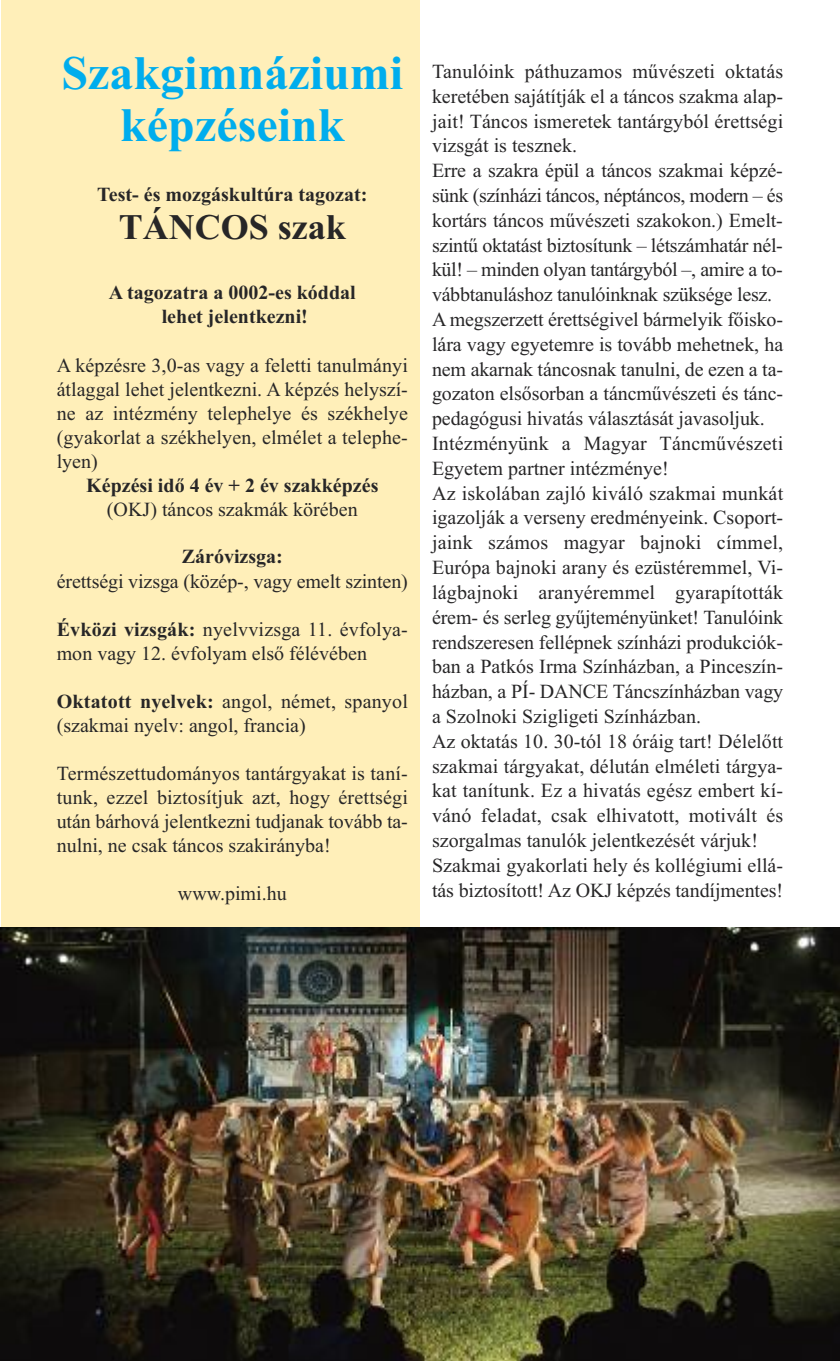
<style>
.page{position:relative;width:840px;height:1361px;background:#fff}
.page>*{position:absolute;margin:0;border:0;box-sizing:border-box;transform-origin:0 0}
.t1{font:700 48px/52px "Times New Roman";color:#00aded;text-align:center}
.t2{font:700 36px "Times New Roman";color:#272627}
.t3{font:20px/24.8px "Times New Roman";color:#272627}
.t4{font:700 20px/24px "Times New Roman";color:#272627;text-align:center}
.s1{font-weight:700}
</style>
<div class="page">
<div style="left:1px;top:0;width:418px;height:1361px;background:#ffefb9"></div>
<img style="left:0;top:927px;width:839px;height:434px">
<h1 class="t1" style="left:61px;top:47px;width:343px">Szakgimnáziumi képzéseink</h1>
<p class="t4" style="left:97px;top:182px;width:271px">Test- és mozgáskultúra tagozat:</p>
<h2 class="t2" style="left:119px;top:206px;width:229px">TÁNCOS szak</h2>
<p class="t4" style="left:109px;top:280px;width:248px">A tagozatra a 0002-es kóddal lehet jelentkezni!</p>
<p class="t3" style="left:57px;top:353px;width:352px;line-height:24px;text-align:justify">A képzésre 3,0-as vagy a feletti tanulmányi átlaggal lehet jelentkezni. A képzés helyszí&shy;ne az intézmény telephelye és székhelye (gyakorlat a székhelyen, elmélet a telephe&shy;lyen)</p>
<p class="t4" style="left:86px;top:473px;width:293px">Képzési idő 4 év + 2 év szakképzés</p>
<p class="t3" style="left:107px;top:496px;width:252px">(OKJ) táncos szakmák körében</p>
<p class="t4" style="left:182px;top:544px;width:103px">Záróvizsga:</p>
<p class="t3" style="left:57px;top:568px;width:352px">érettségi vizsga (közép-, vagy emelt szinten)</p>
<p class="t3" style="left:57px;top:617px;width:352px;line-height:24px"><span class="s1">Évközi vizsgák:</span> nyelvvizsga 11. évfolya&shy;mon vagy 12. évfolyam első félévében</p>
<p class="t3" style="left:57px;top:689px;width:352px;line-height:24px"><span class="s1">Oktatott nyelvek:</span> angol, német, spanyol (szakmai nyelv: angol, francia)</p>
<p class="t3" style="left:57px;top:761px;width:352px;line-height:24px;text-align:justify">Természettudományos tantárgyakat is taní&shy;tunk, ezzel biztosítjuk azt, hogy érettségi után bárhová jelentkezni tudjanak tovább ta&shy;nulni, ne csak táncos szakirányba!</p>
<p class="t3" style="left:178px;top:880px;width:110px">www.pimi.hu</p>
<p class="t3" style="left:432px;top:59px;width:352px">Tanulóink páthuzamos művészeti oktatás keretében sajátítják el a táncos szakma alap&shy;jait! Táncos ismeretek tantárgyból érettségi vizsgát is tesznek.<br>Erre a szakra épül a táncos szakmai képzé&shy;sünk (színházi táncos, néptáncos, modern – és kortárs táncos művészeti szakokon.) Emelt&shy;szintű oktatást biztosítunk – létszámhatár nél&shy;kül! – minden olyan tantárgyból –, amire a to&shy;vábbtanuláshoz tanulóinknak szüksége lesz.<br>A megszerzett érettségivel bármelyik főisko&shy;lára vagy egyetemre is tovább mehetnek, ha nem akarnak táncosnak tanulni, de ezen a ta&shy;gozaton elsősorban a táncművészeti és tánc&shy;pedagógusi hivatás választását javasoljuk.<br>Intézményünk a Magyar Táncművészeti Egyetem partner intézménye!<br>Az iskolában zajló kiváló szakmai munkát igazolják a verseny eredményeink. Csoport&shy;jaink számos magyar bajnoki címmel, Európa bajnoki arany és ezüstéremmel, Vi&shy;lágbajnoki aranyéremmel gyarapították érem- és serleg gyűjteményünket! Tanulóink rendszeresen fellépnek színházi produkciók&shy;ban a Patkós Irma Színházban, a Pinceszín&shy;házban, a PÍ- DANCE Táncszínházban vagy a Szolnoki Szigligeti Színházban.<br>Az oktatás 10. 30-tól 18 óráig tart! Délelőtt szakmai tárgyakat, délután elméleti tárgya&shy;kat tanítunk. Ez a hivatás egész embert kí&shy;vánó feladat, csak elhivatott, motivált és szorgalmas tanulók jelentkezését várjuk!<br>Szakmai gyakorlati hely és kollégiumi ellá&shy;tás biztosított! Az OKJ képzés tandíjmentes!</p>
</div>
